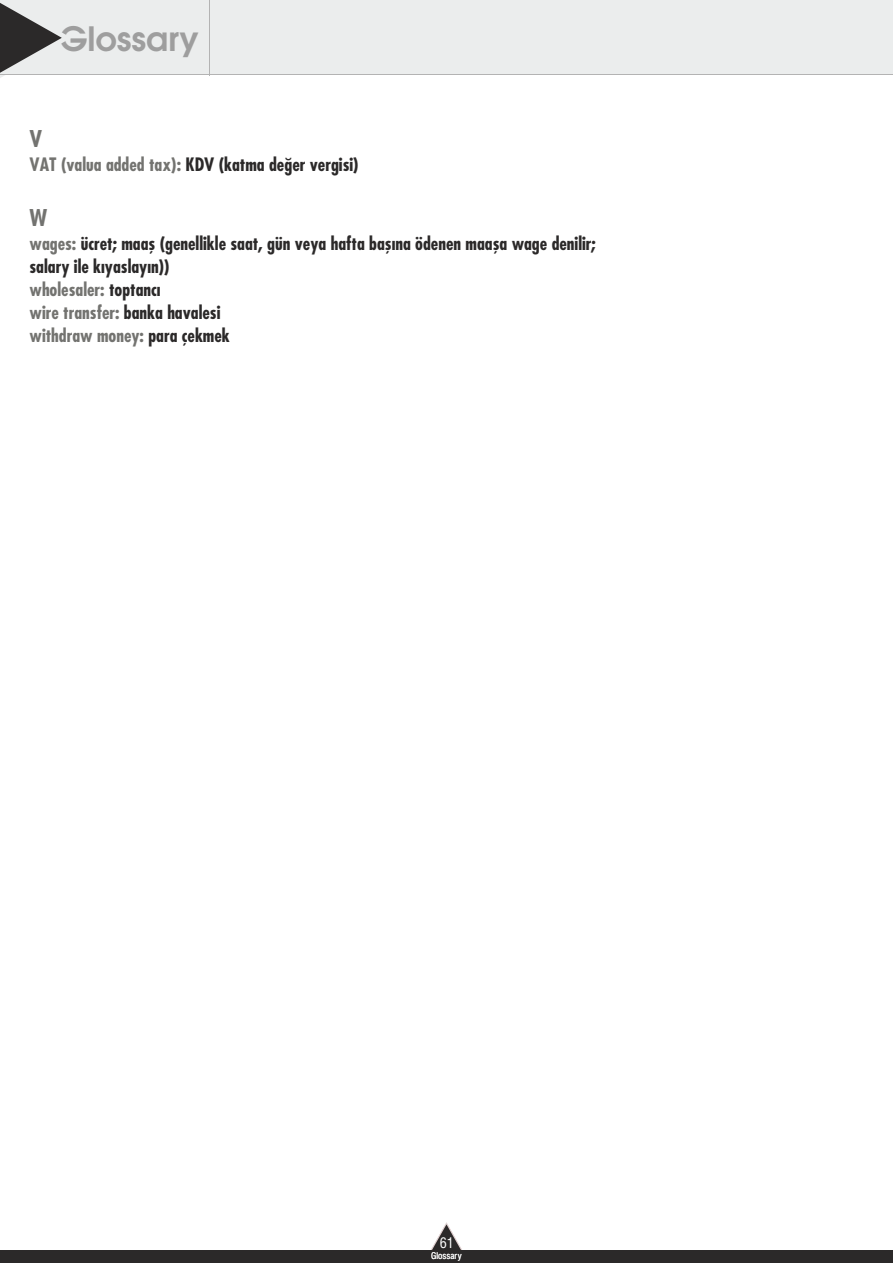
<style>
.page{position:relative;width:893px;height:1263px;background:#fff}
.page>*{position:absolute;margin:0;border:0;box-sizing:border-box;transform-origin:0 0}
.t1{font:700 33.45px "Te X Gyre Adventor";color:#9e9e9e}
.t2{font:700 22.5px "TR Fujiyama";color:#737370}
.t3{font:700 18px "TR Fujiyama";color:#2b2929}
.t4{font:700 18px/23px "TR Fujiyama";color:#737370}
.t5{font:14.25px "Halvett Condensed";color:#fff}
.t6{font:9px "Halvett Condensed";color:#fff}
.s1{color:#737370}
.s2{color:#2b2929}
</style>
<div class="page">
<div style="left:0;top:0;width:893px;height:74px;background:#ebeded"></div>
<svg style="left:0;top:3px;width:62px;height:75px"></svg>
<hr style="left:0;top:74px;width:893px;height:1px;background:#b3b3b3">
<hr style="left:209px;top:0;width:1px;height:75px;background:#b3b3b3">
<div style="left:0;top:1250px;width:893px;height:13px;background:#2b2929"></div>
<svg style="left:431px;top:1222px;width:31px;height:28px"></svg>
<h1 class="t1" style="left:59px;top:23px;width:141px">Glossary</h1>
<p class="t2" style="left:30px;top:129px;width:14px">V</p>
<p class="t3" style="left:30px;top:157px;width:331px"><span class="s1">VAT (valua added tax):</span> KDV (katma değer vergisi)</p>
<p class="t2" style="left:30px;top:208px;width:19px">W</p>
<p class="t3" style="left:30px;top:235px;width:568px"><span class="s1">wages:</span> ücret; maaş (genellikle saat, gün veya hafta başına ödenen maaşa wage denilir;</p>
<p class="t4" style="left:30px;top:280px;width:202px">wholesaler: <span class="s2">toptancı<br></span>wire transfer: <span class="s2">banka havalesi </span>withdraw money: <span class="s2">para çekmek</span></p>
<p class="t3" style="left:30px;top:258px;width:142px">salary ile kıyaslayın))</p>
<p class="t5" style="left:440px;top:1234px;width:16px">61</p>
<p class="t6" style="left:431px;top:1251px;width:32px">Glossary</p>
</div>
